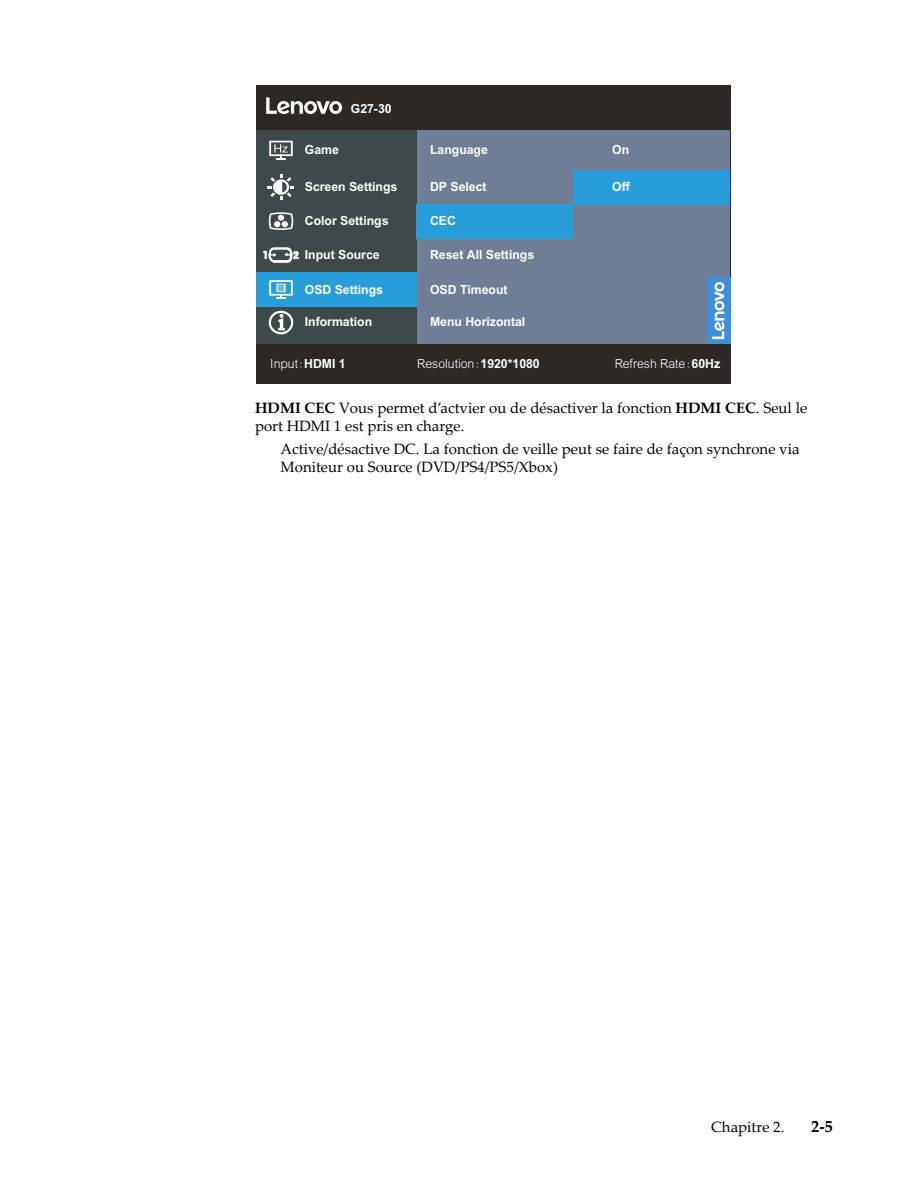
<style>
.page{position:relative;width:918px;height:1188px;background:#fff}
.page>*{position:absolute;margin:0;border:0;box-sizing:border-box;transform-origin:0 0}
.t1{font:700 16.5px "Palatino Linotype";color:#000}
.t2{font:15px/18px "Palatino Linotype";color:#000}
.t3{font:700 12.6px "Arial";color:#fff}
.t4{font:300 12.6px "Arial MT Pro Cyr";color:#fff}
.s1{font-family:"Adobe Song Std"}
.s2{font-family:"Arial";font-weight:700}
.s3{font-weight:700}
</style>
<div class="page">
<div style="left:256px;top:85px;width:474px;height:299px;background:#2e2825"></div>
<div style="left:416px;top:130px;width:314px;height:214px;background:#6f7e95"></div>
<div style="left:707px;top:277px;width:23px;height:67px;background:#3e8ede"></div>
<svg style="left:712px;top:282px;width:12px;height:57px"></svg>
<svg style="left:266px;top:97px;width:76px;height:17px"></svg>
<div style="left:256px;top:130px;width:160px;height:214px;background:#3e494c"></div>
<div style="left:256px;top:272px;width:160px;height:35px;background:#279eda"></div>
<svg style="left:269px;top:311px;width:24px;height:23px"></svg>
<svg style="left:268px;top:212px;width:26px;height:18px"></svg>
<svg style="left:268px;top:174px;width:26px;height:26px"></svg>
<svg style="left:263px;top:247px;width:36px;height:16px"></svg>
<svg style="left:269px;top:280px;width:24px;height:19px"></svg>
<svg style="left:269px;top:141px;width:24px;height:19px"></svg>
<div style="left:416px;top:204px;width:157px;height:34px;background:#279eda"></div>
<div style="left:573px;top:170px;width:157px;height:34px;background:#279eda"></div>
<p class="t3" style="left:351px;top:101px;width:42px">G27-30</p>
<p class="t3" style="left:305px;top:142px;width:36px">Game</p>
<p class="t3" style="left:305px;top:179px;width:94px">Screen Settings</p>
<p class="t3" style="left:305px;top:213px;width:85px">Color Settings</p>
<p class="t3" style="left:305px;top:247px;width:76px">Input Source</p>
<p class="t3" style="left:305px;top:282px;width:80px">OSD Settings</p>
<p class="t3" style="left:305px;top:315px;width:69px">Information</p>
<p class="t3" style="left:430px;top:315px;width:97px">Menu Horizontal</p>
<p class="t3" style="left:430px;top:142px;width:59px">Language</p>
<p class="t3" style="left:430px;top:179px;width:58px">DP Select</p>
<p class="t3" style="left:430px;top:213px;width:27px">CEC</p>
<p class="t3" style="left:430px;top:247px;width:106px">Reset All Settings</p>
<p class="t3" style="left:430px;top:282px;width:79px">OSD Timeout</p>
<p class="t3" style="left:612px;top:142px;width:19px">On</p>
<p class="t3" style="left:612px;top:179px;width:19px">Off</p>
<p class="t4" style="left:270px;top:356px;width:77px">Input<span class="s1">:</span><span class="s2">HDMI 1</span></p>
<p class="t4" style="left:417px;top:356px;width:124px">Resolution<span class="s1">:</span><span class="s2">1920*1080</span></p>
<p class="t4" style="left:615px;top:356px;width:107px">Refresh Rate<span class="s1">:</span><span class="s2">60Hz</span></p>
<p class="t2" style="left:255px;top:399px;width:554px"><span class="s3">HDMI CEC</span> Vous permet d’actvier ou de désactiver la fonction <span class="s3">HDMI CEC</span>. Seul le port HDMI 1 est pris en charge.</p>
<p class="t2" style="left:281px;top:439px;width:521px">Active/désactive DC. La fonction de veille peut se faire de façon synchrone via<br>Moniteur ou Source (DVD/PS4/PS5/Xbox)</p>
<p class="t2" style="left:711px;top:1117px;width:75px">Chapitre 2.</p>
<p class="t1" style="left:811px;top:1115px;width:23px">2-5</p>
</div>
